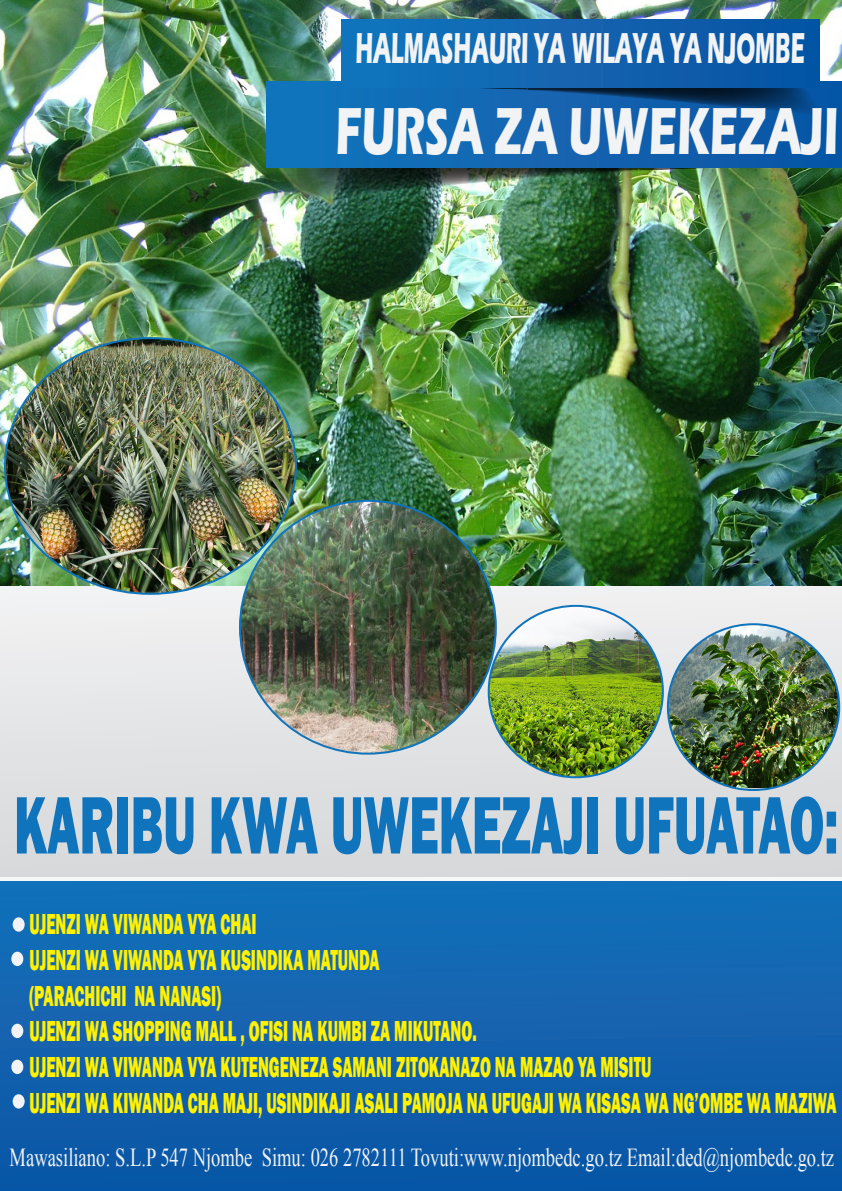
<style>
.page{position:relative;width:842px;height:1191px;background:#fff}
.page>*{position:absolute;margin:0;border:0;box-sizing:border-box;transform-origin:0 0}
.t1{font:800 84.3px "Franklin Gothic";color:#1074bc;scale:.6 1}
.t2{font:700 68.4px "Eras ITC";color:#f2f3f4;scale:.63 1}
.t3{font:700 44.5px "Eras ITC";color:#f2f3f4;scale:.49 1}
.t4{font:800 29.8px/35.7px "Franklin Gothic";color:#fff101;scale:.53 1}
.t5{font:25.9px "Times New Roman";color:#f2f3f4;scale:.72 1}
</style>
<div class="page">
<img style="left:0;top:0;width:842px;height:586px">
<svg style="left:0;top:586px;width:842px;height:291px"></svg>
<div style="left:0;top:881px;width:842px;height:310px;background:linear-gradient(to right,#1163af,#1062ae)"></div>
<hr style="left:0;top:877px;width:842px;height:4px;background:#f6f8f8">
<img style="left:257px;top:102px;width:585px;height:104px">
<div style="left:267px;top:81px;width:575px;height:86px;background:linear-gradient(to right,#1476bd,#0c54a4)"></div>
<svg style="left:344px;top:35px;width:483px;height:83px"></svg>
<div style="left:341px;top:19px;width:478px;height:68px;background:linear-gradient(to right,#1575bd,#0952a3)"></div>
<img style="left:668px;top:624px;width:171px;height:164px">
<img style="left:240px;top:501px;width:256px;height:252px">
<div style="left:13px;top:917px;width:12px;height:14px;background:#f2f3f4;border-radius:50%"></div>
<div style="left:11px;top:951px;width:12px;height:15px;background:#f2f3f4;border-radius:50%"></div>
<div style="left:11px;top:1023px;width:12px;height:15px;background:#f2f3f4;border-radius:50%"></div>
<div style="left:11px;top:1059px;width:12px;height:15px;background:#f2f3f4;border-radius:50%"></div>
<div style="left:13px;top:1094px;width:12px;height:14px;background:#f2f3f4;border-radius:50%"></div>
<img style="left:489px;top:606px;width:174px;height:171px">
<img style="left:5px;top:338px;width:291px;height:256px">
<h3 class="t3" style="left:356px;top:23px;width:919px">HALMASHAURI YA WILAYA YA NJOMBE</h3>
<h2 class="t2" style="left:335px;top:92px;width:800px">FURSA ZA UWEKEZAJI</h2>
<h1 class="t1" style="left:14px;top:770px;width:1375px">KARIBU KWA UWEKEZAJI UFUATAO:</h1>
<p class="t4" style="left:29px;top:906px;width:1525px">UJENZI WA VIWANDA VYA CHAI<br>UJENZI WA VIWANDA VYA KUSINDIKA MATUNDA<br>(PARACHICHI NA NANASI)<br>UJENZI WA SHOPPING MALL , OFISI NA KUMBI ZA MIKUTANO.<br>UJENZI WA VIWANDA VYA KUTENGENEZA SAMANI ZITOKANAZO NA MAZAO YA MISITU<br>UJENZI WA KIWANDA CHA MAJI, USINDIKAJI ASALI PAMOJA NA UFUGAJI WA KISASA WA NG’OMBE WA MAZIWA</p>
<p class="t5" style="left:10px;top:1140px;width:1147px">Mawasiliano: S.L.P 547 Njombe Simu: 026 2782111 Tovuti:www.njombedc.go.tz Email:ded@njombedc.go.tz</p>
</div>
